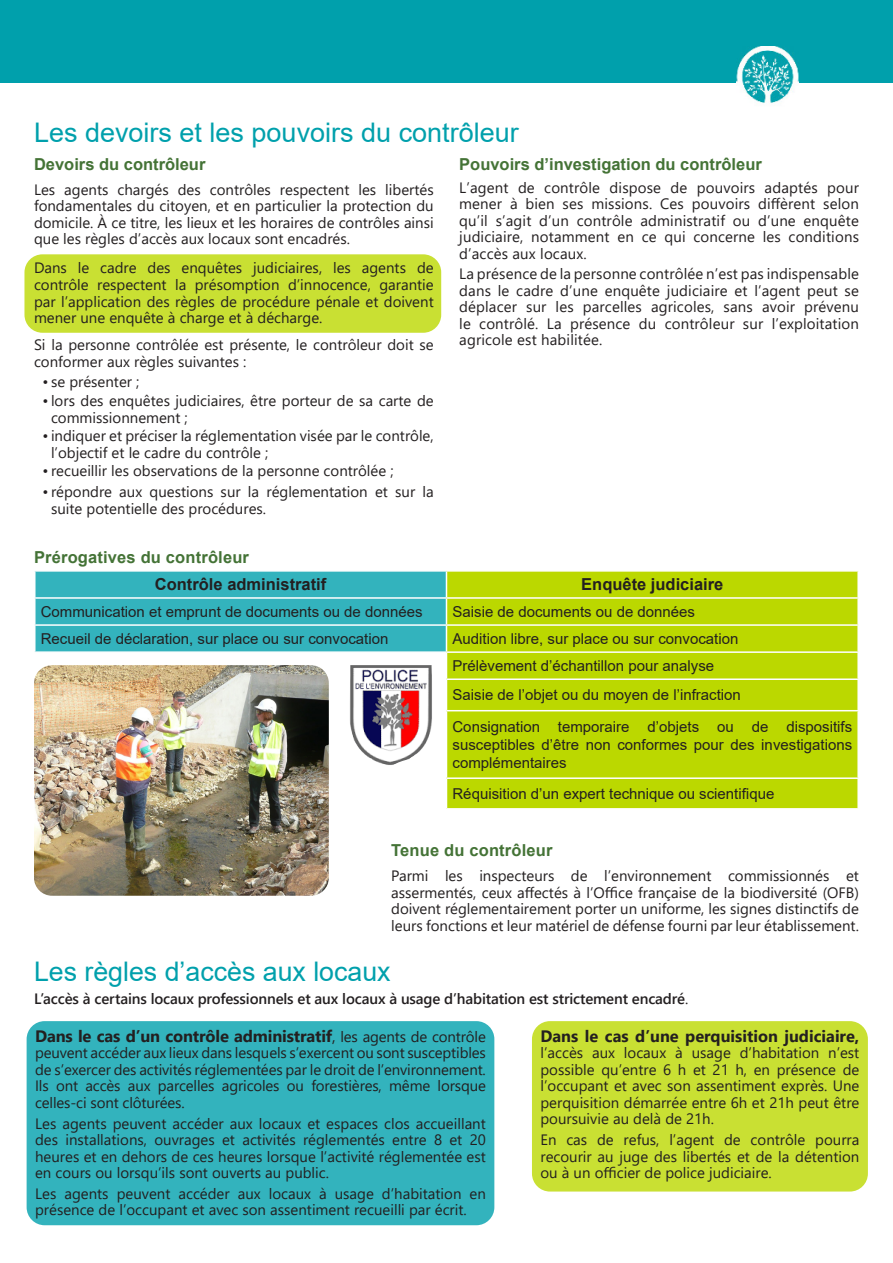
<style>
.page{position:relative;width:893px;height:1263px;background:#fff}
.page>*{position:absolute;margin:0;border:0;box-sizing:border-box;transform-origin:0 0}
.t1{font:27px "Arial";color:#00a0ac}
.t2{font:700 16.5px "Arial";color:#447336}
.t3{font:700 16.5px "Segoe UI";letter-spacing:-.005em;color:#231f20}
.t4{font:700 16.5px "Arial";color:#231f20}
.t5{font:15px/16.5px "Segoe UI";color:#231f20;text-align:justify}
.t6{font:15px/18px "Arial";color:#231f20;text-align:justify}
.t7{font:600 15px "Segoe UI";letter-spacing:-.01em;color:#231f20}
.s1{font-weight:400}
.s2{font-weight:400;font-size:15px}
</style>
<div class="page">
<div style="left:24px;top:254px;width:417px;height:79px;background:#c9e033;border-radius:18px"></div>
<div style="left:0;top:0;width:893px;height:82px;background:#00a0ac"></div>
<img style="left:736px;top:47px;width:63px;height:57px">
<div style="left:447px;top:572px;width:410px;height:236px;background:#bbd800"></div>
<hr style="left:446px;top:597px;width:413px;height:2px;background:#fff">
<hr style="left:446px;top:624px;width:413px;height:2px;background:#fff">
<hr style="left:446px;top:651px;width:413px;height:2px;background:#fff">
<hr style="left:446px;top:678px;width:413px;height:2px;background:#fff">
<hr style="left:446px;top:710px;width:413px;height:1px;background:#fff">
<hr style="left:446px;top:777px;width:413px;height:2px;background:#fff">
<svg style="left:35px;top:571px;width:412px;height:82px;background:#40b8c1"></svg>
<div style="left:27px;top:1021px;width:467px;height:204px;background:#33b3bd;border-radius:18px"></div>
<div style="left:532px;top:1021px;width:336px;height:170px;background:#c9e033;border-radius:18px"></div>
<img style="left:34px;top:665px;width:295px;height:231px">
<img style="left:350px;top:665px;width:82px;height:100px">
<p class="t1" style="left:34px;top:114px;width:486px">Les devoirs et les pouvoirs du contrôleur</p>
<p class="t2" style="left:34px;top:152px;width:173px">Devoirs du contrôleur</p>
<p class="t5" style="left:34px;top:180px;width:401px">Les agents chargés des contrôles respectent les libertés fondamentales du citoyen, et en particulier la protection du domicile. À ce titre, les lieux et les horaires de contrôles ainsi que les règles d’accès aux locaux sont encadrés.</p>
<p class="t5" style="left:34px;top:259px;width:401px">Dans le cadre des enquêtes judiciaires, les agents de contrôle respectent la présomption d’innocence, garantie par l’application des règles de procédure pénale et doivent mener une enquête à charge et à décharge.</p>
<p class="t5" style="left:34px;top:335px;width:401px">Si la personne contrôlée est présente, le contrôleur doit se conformer aux règles suivantes :</p>
<p class="t5" style="left:43px;top:372px;width:98px">• se présenter ;</p>
<p class="t5" style="left:51px;top:391px;width:384px;text-indent:-9px">• lors des enquêtes judiciaires, être porteur de sa carte de commissionnement ;</p>
<p class="t5" style="left:51px;top:426px;width:384px;text-indent:-9px">• indiquer et préciser la réglementation visée par le contrôle, l’objectif et le cadre du contrôle ;</p>
<p class="t5" style="left:43px;top:461px;width:353px">• recueillir les observations de la personne contrôlée ;</p>
<p class="t5" style="left:51px;top:482px;width:384px;text-indent:-9px">• répondre aux questions sur la réglementation et sur la suite potentielle des procédures.</p>
<p class="t2" style="left:34px;top:546px;width:217px">Prérogatives du contrôleur</p>
<p class="t2" style="left:459px;top:152px;width:304px">Pouvoirs d’investigation du contrôleur</p>
<p class="t5" style="left:459px;top:178px;width:401px">L’agent de contrôle dispose de pouvoirs adaptés pour mener à bien ses missions. Ces pouvoirs diffèrent selon qu’il s’agit d’un contrôle administratif ou d’une enquête judiciaire, notamment en ce qui concerne les conditions d’accès aux locaux.</p>
<p class="t5" style="left:459px;top:264px;width:401px">La présence de la personne contrôlée n’est pas indispensable dans le cadre d’une enquête judiciaire et l’agent peut se déplacer sur les parcelles agricoles, sans avoir prévenu le contrôlé. La présence du contrôleur sur l’exploitation agricole est habilitée.</p>
<p class="t4" style="left:155px;top:573px;width:173px">Contrôle administratif</p>
<p class="t4" style="left:581px;top:573px;width:144px">Enquête judiciaire</p>
<p class="t6" style="left:41px;top:603px;width:383px">Communication et emprunt de documents ou de données</p>
<p class="t6" style="left:452px;top:603px;width:244px">Saisie de documents ou de données</p>
<p class="t6" style="left:41px;top:630px;width:349px">Recueil de déclaration, sur place ou sur convocation</p>
<p class="t6" style="left:452px;top:630px;width:287px">Audition libre, sur place ou sur convocation</p>
<p class="t6" style="left:452px;top:657px;width:263px">Prélèvement d’échantillon pour analyse</p>
<p class="t6" style="left:452px;top:686px;width:290px">Saisie de l’objet ou du moyen de l’infraction</p>
<p class="t6" style="left:452px;top:717px;width:401px">Consignation temporaire d’objets ou de dispositifs susceptibles d’être non conformes pour des investigations complémentaires</p>
<p class="t6" style="left:452px;top:785px;width:323px">Réquisition d’un expert technique ou scientifique</p>
<p class="t2" style="left:391px;top:839px;width:163px">Tenue du contrôleur</p>
<p class="t5" style="left:391px;top:866px;width:469px">Parmi les inspecteurs de l’environnement commissionnés et assermentés, ceux affectés à l’Office française de la biodiversité (OFB) doivent réglementairement porter un uniforme, les signes distinctifs de leurs fonctions et leur matériel de défense fourni par leur établissement.</p>
<p class="t1" style="left:34px;top:953px;width:358px">Les règles d’accès aux locaux</p>
<p class="t7" style="left:34px;top:985px;width:656px">L’accès à certains locaux professionnels et aux locaux à usage d’habitation est strictement encadré<span class="s1">.</span></p>
<p class="t3" style="left:35px;top:1020px;width:452px">Dans le cas d’un contrôle administratif<span class="s1">,</span> <span class="s2">les agents de contrôle</span></p>
<p class="t5" style="left:35px;top:1043px;width:452px">peuvent accéder aux lieux dans lesquels s’exercent ou sont susceptibles de s’exercer des activités réglementées par le droit de l’environnement.<br>Ils ont accès aux parcelles agricoles ou forestières, même lorsque celles-ci sont clôturées.</p>
<p class="t5" style="left:35px;top:1114px;width:452px">Les agents peuvent accéder aux locaux et espaces clos accueillant des installations, ouvrages et activités réglementés entre 8 et 20 heures et en dehors de ces heures lorsque l’activité réglementée est en cours ou lorsqu’ils sont ouverts au public.</p>
<p class="t5" style="left:35px;top:1184px;width:452px">Les agents peuvent accéder aux locaux à usage d’habitation en présence de l’occupant et avec son assentiment recueilli par écrit.</p>
<p class="t3" style="left:540px;top:1020px;width:320px">Dans le cas d’une perquisition judiciaire,</p>
<p class="t5" style="left:540px;top:1043px;width:320px">l’accès aux locaux à usage d’habitation n’est possible qu’entre 6 h et 21 h, en présence de l’occupant et avec son assentiment exprès. Une perquisition démarrée entre 6h et 21h peut être poursuivie au delà de 21h.</p>
<p class="t5" style="left:540px;top:1130px;width:320px">En cas de refus, l’agent de contrôle pourra recourir au juge des libertés et de la détention ou à un officier de police judiciaire.</p>
</div>
